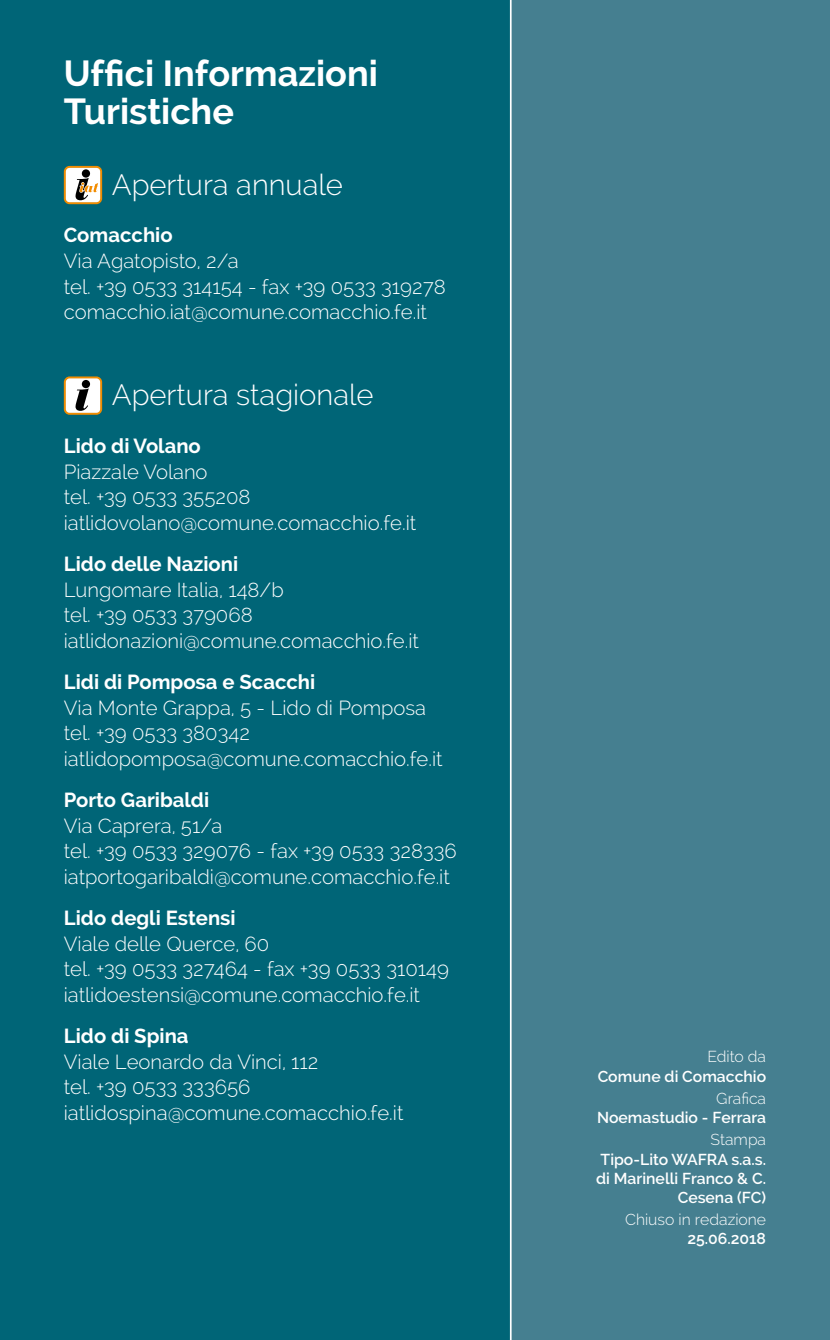
<style>
.page{position:relative;width:830px;height:1340px;background:#fff}
.page>*{position:absolute;margin:0;border:0;box-sizing:border-box;transform-origin:0 0}
.t1{font:700 36px/38.2px "Raleway";color:#fff}
.t2{font:300 29.25px "Raleway";color:#fff}
.t3{font:300 20.25px/25.4px "Raleway";color:#fff}
.t4{font:700 20.25px "Raleway";color:#fff}
.t5{font:600 15.75px/19.1px "Raleway";color:#fff;text-align:right}
.t6{font:300 15.75px "Raleway";color:#fff}
</style>
<div class="page">
<div style="left:0;top:0;width:829px;height:1339px;background:#006577"></div>
<div style="left:510px;top:0;width:319px;height:1339px;background:#457f90"></div>
<hr style="left:509px;top:0;width:2px;height:1339px;background:#fff">
<svg style="left:64px;top:166px;width:38px;height:38px"></svg>
<svg style="left:64px;top:376px;width:38px;height:39px"></svg>
<h1 class="t1" style="left:64px;top:54px;width:315px">Uffici Informazioni<br>Turistiche</h1>
<h2 class="t2" style="left:112px;top:167px;width:232px">Apertura annuale</h2>
<p class="t4" style="left:64px;top:224px;width:110px">Comacchio</p>
<p class="t3" style="left:64px;top:248px;width:383px">Via Agatopisto, 2/a<br>tel. +39 0533 314154 - fax +39 0533 319278 comacchio.iat@comune.comacchio.fe.it</p>
<h2 class="t2" style="left:112px;top:378px;width:263px">Apertura stagionale</h2>
<p class="t4" style="left:64px;top:434px;width:138px">Lido di Volano</p>
<p class="t3" style="left:64px;top:458px;width:354px">Piazzale Volano<br>tel. +39 0533 355208 iatlidovolano@comune.comacchio.fe.it</p>
<p class="t4" style="left:64px;top:552px;width:176px">Lido delle Nazioni</p>
<p class="t3" style="left:64px;top:576px;width:356px">Lungomare Italia, 148/b<br>tel. +39 0533 379068 iatlidonazioni@comune.comacchio.fe.it</p>
<p class="t4" style="left:64px;top:670px;width:253px">Lidi di Pomposa e Scacchi</p>
<p class="t3" style="left:64px;top:694px;width:380px">Via Monte Grappa, 5 - Lido di Pomposa tel. +39 0533 380342 iatlidopomposa@comune.comacchio.fe.it</p>
<p class="t4" style="left:64px;top:788px;width:147px">Porto Garibaldi</p>
<p class="t3" style="left:64px;top:812px;width:394px">Via Caprera, 51/a<br>tel. +39 0533 329076 - fax +39 0533 328336 iatportogaribaldi@comune.comacchio.fe.it</p>
<p class="t4" style="left:64px;top:906px;width:173px">Lido degli Estensi</p>
<p class="t3" style="left:64px;top:930px;width:386px">Viale delle Querce, 60<br>tel. +39 0533 327464 - fax +39 0533 310149 iatlidoestensi@comune.comacchio.fe.it</p>
<p class="t4" style="left:64px;top:1024px;width:126px">Lido di Spina</p>
<p class="t3" style="left:64px;top:1048px;width:341px">Viale Leonardo da Vinci, 112<br>tel. +39 0533 333656 iatlidospina@comune.comacchio.fe.it</p>
<p class="t6" style="left:707px;top:1047px;width:60px">Edito da</p>
<p class="t5" style="left:597px;top:1066px;width:170px">Comune di Comacchio</p>
<p class="t6" style="left:716px;top:1089px;width:51px">Grafica</p>
<p class="t5" style="left:596px;top:1107px;width:170px">Noemastudio - Ferrara</p>
<p class="t6" style="left:710px;top:1130px;width:57px">Stampa</p>
<p class="t5" style="left:596px;top:1149px;width:171px">Tipo-Lito WAFRA s.a.s. di Marinelli Franco &amp; C.<br>Cesena (FC)</p>
<p class="t6" style="left:624px;top:1210px;width:142px">Chiuso in redazione</p>
<p class="t5" style="left:687px;top:1229px;width:80px">25.06.2018</p>
</div>
